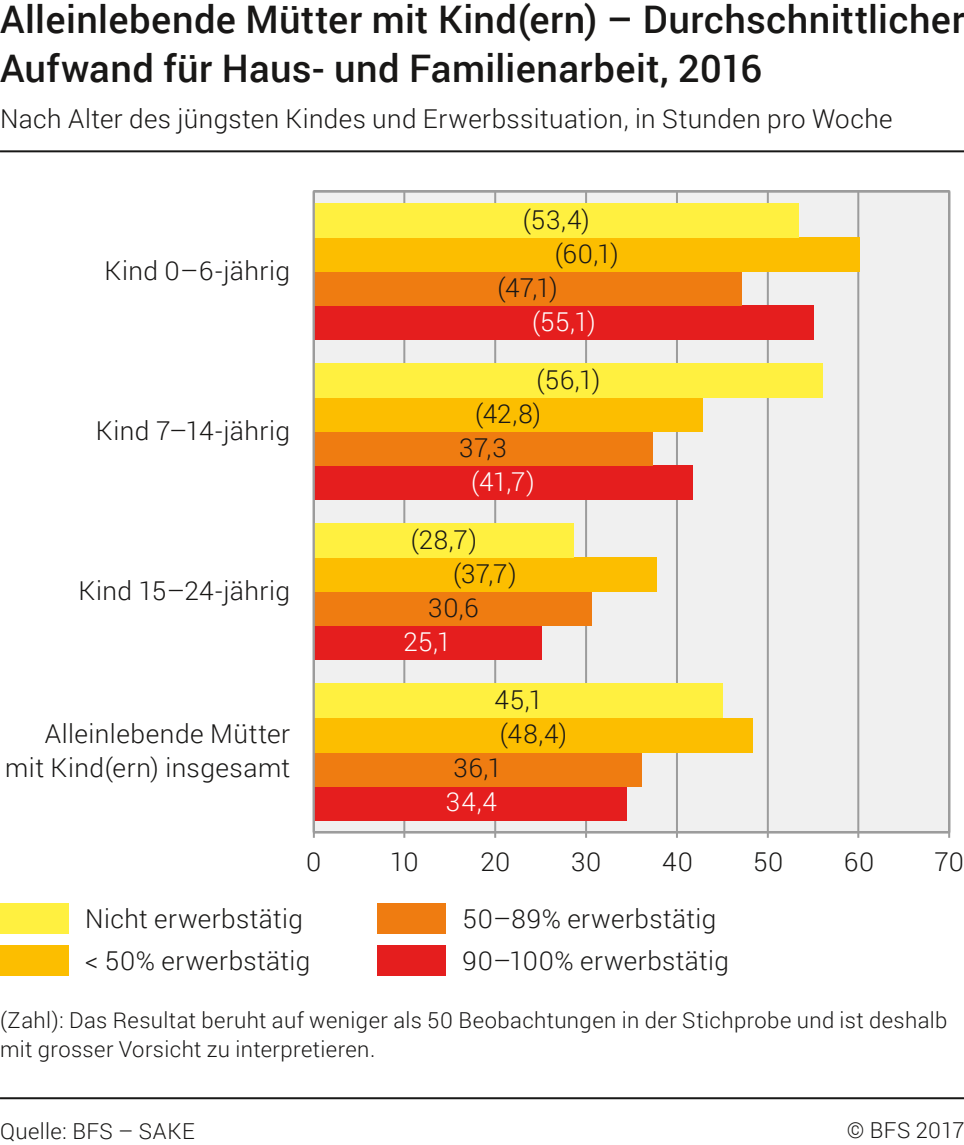
<style>
.page{position:relative;width:964px;height:1145px;background:#fff}
.page>*{position:absolute;margin:0;border:0;box-sizing:border-box;transform-origin:0 0}
.t1{font:500 38px/49.6px "Roboto";letter-spacing:.01em;color:#181716}
.t2{font:300 26px/42px "Roboto";letter-spacing:.015em;color:#181716}
.t3{font:300 26px "Roboto";letter-spacing:.015em;color:#fff}
.t4{font:300 22px/28.8px "Roboto";letter-spacing:.02em;color:#181716}
</style>
<div class="page">
<div style="left:312px;top:190px;width:638px;height:648px;background:#f0f0f0"></div>
<hr style="left:403px;top:191px;width:2px;height:641px;background:#9c9c9c">
<hr style="left:494px;top:191px;width:2px;height:641px;background:#9c9c9c">
<hr style="left:585px;top:191px;width:2px;height:641px;background:#9c9c9c">
<hr style="left:675px;top:191px;width:2px;height:641px;background:#9c9c9c">
<hr style="left:766px;top:191px;width:2px;height:641px;background:#9c9c9c">
<hr style="left:857px;top:191px;width:2px;height:641px;background:#9c9c9c">
<hr style="left:947px;top:191px;width:2px;height:641px;background:#9c9c9c">
<hr style="left:314px;top:831px;width:634px;height:2px;background:#9c9c9c">
<div style="left:314px;top:305px;width:499px;height:35px;background:#e51e1e"></div>
<div style="left:314px;top:466px;width:378px;height:34px;background:#e51e1e"></div>
<div style="left:314px;top:626px;width:227px;height:34px;background:#e51e1e"></div>
<div style="left:314px;top:786px;width:312px;height:34px;background:#e51e1e"></div>
<div style="left:314px;top:271px;width:427px;height:34px;background:#ef7c11"></div>
<div style="left:314px;top:432px;width:338px;height:34px;background:#ef7c11"></div>
<div style="left:314px;top:592px;width:277px;height:34px;background:#ef7c11"></div>
<div style="left:314px;top:752px;width:327px;height:34px;background:#ef7c11"></div>
<div style="left:314px;top:237px;width:545px;height:34px;background:#fcbe00"></div>
<div style="left:314px;top:398px;width:388px;height:34px;background:#fcbe00"></div>
<div style="left:314px;top:558px;width:342px;height:34px;background:#fcbe00"></div>
<div style="left:314px;top:718px;width:438px;height:34px;background:#fcbe00"></div>
<div style="left:314px;top:203px;width:484px;height:34px;background:#fff040"></div>
<div style="left:314px;top:364px;width:508px;height:34px;background:#fff040"></div>
<div style="left:314px;top:524px;width:260px;height:34px;background:#fff040"></div>
<div style="left:314px;top:684px;width:408px;height:34px;background:#fff040"></div>
<div style="left:0;top:903px;width:68px;height:30px;background:#fff040"></div>
<div style="left:0;top:945px;width:68px;height:30px;background:#fcbe00"></div>
<div style="left:377px;top:903px;width:68px;height:30px;background:#ef7c11"></div>
<div style="left:377px;top:945px;width:68px;height:30px;background:#e51e1e"></div>
<hr style="left:313px;top:191px;width:2px;height:641px;background:#9c9c9c">
<hr style="left:0;top:150px;width:963px;height:2px;background:#181716">
<hr style="left:0;top:1097px;width:963px;height:2px;background:#181716">
<h1 class="t1" style="left:0;top:-7px;width:966px">Alleinlebende Mütter mit Kind(ern) – Durchschnittlicher<br>Aufwand für Haus- und Familienarbeit, 2016</h1>
<p class="t2" style="left:0;top:97px;width:893px">Nach Alter des jüngsten Kindes und Erwerbssituation, in Stunden pro Woche</p>
<p class="t2" style="left:104px;top:249px;width:187px">Kind 0–6-jährig</p>
<p class="t2" style="left:96px;top:409px;width:196px">Kind 7–14-jährig</p>
<p class="t2" style="left:78px;top:569px;width:213px">Kind 15–24-jährig</p>
<p class="t2" style="left:5px;top:716px;width:286px;line-height:34px;text-align:right">Alleinlebende Mütter mit Kind(ern) insgesamt</p>
<p class="t2" style="left:522px;top:198px;width:69px">(53,4)</p>
<p class="t2" style="left:554px;top:232px;width:65px">(60,1)</p>
<p class="t2" style="left:497px;top:266px;width:62px">(47,1)</p>
<p class="t3" style="left:532px;top:304px;width:65px">(55,1)</p>
<p class="t2" style="left:536px;top:358px;width:65px">(56,1)</p>
<p class="t2" style="left:475px;top:392px;width:67px">(42,8)</p>
<p class="t2" style="left:459px;top:426px;width:49px">37,3</p>
<p class="t3" style="left:471px;top:464px;width:65px">(41,7)</p>
<p class="t2" style="left:410px;top:518px;width:68px">(28,7)</p>
<p class="t2" style="left:453px;top:552px;width:65px">(37,7)</p>
<p class="t2" style="left:428px;top:586px;width:52px">30,6</p>
<p class="t3" style="left:403px;top:624px;width:49px">25,1</p>
<p class="t2" style="left:494px;top:678px;width:50px">45,1</p>
<p class="t2" style="left:499px;top:712px;width:69px">(48,4)</p>
<p class="t2" style="left:453px;top:746px;width:50px">36,1</p>
<p class="t3" style="left:446px;top:784px;width:52px">34,4</p>
<p class="t2" style="left:306px;top:840px;width:17px">0</p>
<p class="t2" style="left:390px;top:840px;width:30px">10</p>
<p class="t2" style="left:480px;top:840px;width:31px">20</p>
<p class="t2" style="left:571px;top:840px;width:32px">30</p>
<p class="t2" style="left:662px;top:840px;width:32px">40</p>
<p class="t2" style="left:752px;top:840px;width:32px">50</p>
<p class="t2" style="left:843px;top:840px;width:32px">60</p>
<p class="t2" style="left:934px;top:840px;width:31px">70</p>
<p class="t2" style="left:85px;top:897px;width:226px">Nicht erwerbstätig &lt; 50% erwerbstätig</p>
<p class="t2" style="left:462px;top:897px;width:268px">50–89% erwerbstätig<br>90–100% erwerbstätig</p>
<p class="t4" style="left:0;top:1005px;width:948px">(Zahl): Das Resultat beruht auf weniger als 50 Beobachtungen in der Stichprobe und ist deshalb mit grosser Vorsicht zu interpretieren.</p>
<p class="t4" style="left:0;top:1116px;width:196px">Quelle: BFS – SAKE</p>
<p class="t4" style="left:846px;top:1115px;width:119px">© BFS 2017</p>
</div>
